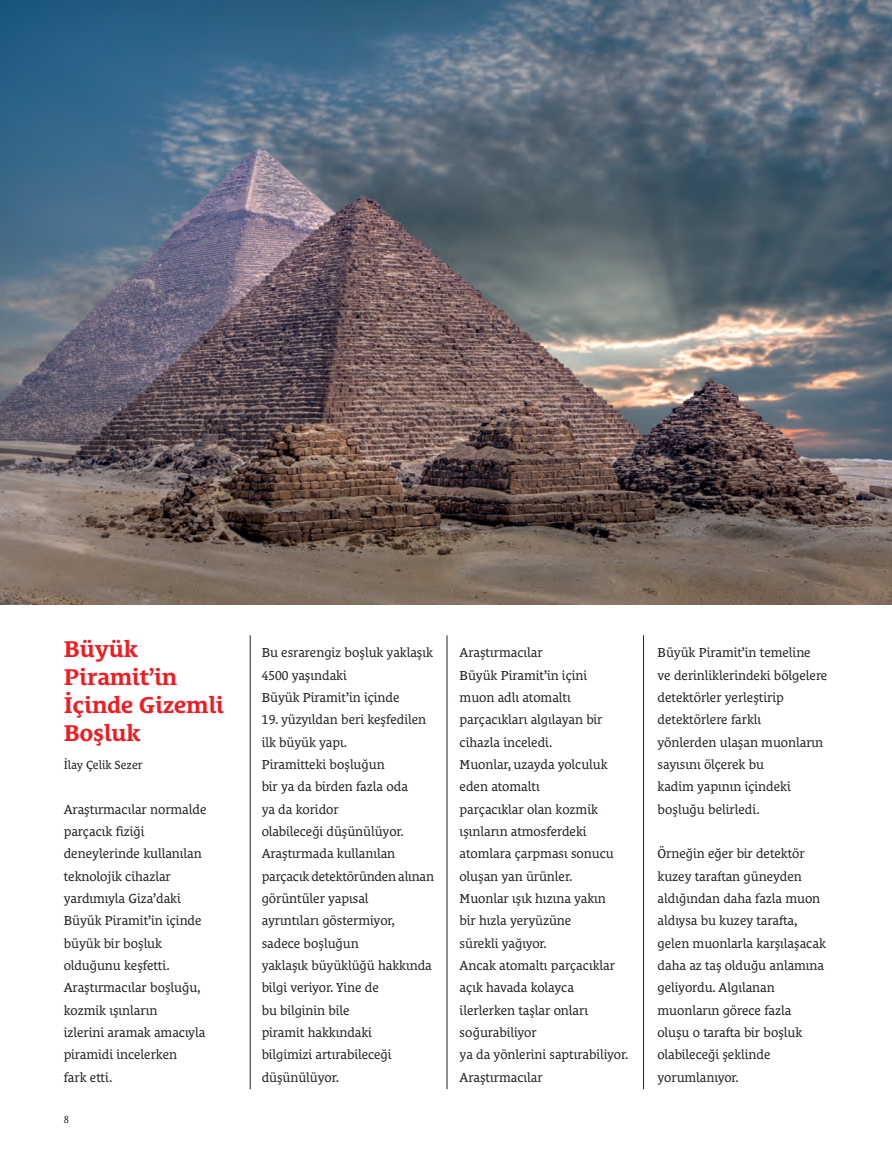
<style>
.page{position:relative;width:892px;height:1171px;background:#fff}
.page>*{position:absolute;margin:0;border:0;box-sizing:border-box;transform-origin:0 0}
.t1{font:700 23.25px/27.9px "Le Monde Courrier Pro";letter-spacing:-.005em;color:#ee1d23}
.t2{font:13.2px/22.4px "Le Monde Courrier Pro";letter-spacing:-.005em;color:#231f20}
.t3{font:12px "Le Monde Courrier Pro";letter-spacing:-.005em;color:#231f20}
.t4{font:10.35px "Le Monde Courrier Pro";color:#231f20}
</style>
<div class="page">
<hr style="left:446px;top:635px;width:1px;height:453px;background:#231f20">
<hr style="left:250px;top:635px;width:1px;height:453px;background:#231f20">
<hr style="left:643px;top:635px;width:1px;height:453px;background:#231f20">
<img style="left:0;top:0;width:891px;height:604px">
<h1 class="t1" style="left:64px;top:632px;width:161px">Büyük<br>Piramit’in<br>İçinde Gizemli<br>Boşluk</h1>
<p class="t3" style="left:64px;top:755px;width:80px">İlay Çelik Sezer</p>
<p class="t2" style="left:64px;top:796px;width:144px">Araştırmacılar normalde parçacık fiziği deneylerinde kullanılan teknolojik cihazlar yardımıyla Giza’daki<br>Büyük Piramit’in içinde büyük bir boşluk olduğunu keşfetti.<br>Araştırmacılar boşluğu, kozmik ışınların<br>izlerini aramak amacıyla piramidi incelerken<br>fark etti.</p>
<p class="t4" style="left:64px;top:1110px;width:7px">8</p>
<p class="t2" style="left:261px;top:640px;width:173px">Bu esrarengiz boşluk yaklaşık<br>4500 yaşındaki<br>Büyük Piramit’in içinde</p>
<p class="t2" style="left:261px;top:706px;width:174px">19. yüzyıldan beri keşfedilen ilk büyük yapı.<br>Piramitteki boşluğun<br>bir ya da birden fazla oda<br>ya da koridor<br>olabileceği düşünülüyor.<br>Araştırmada kullanılan parçacık detektöründen alınan görüntüler yapısal<br>ayrıntıları göstermiyor, sadece boşluğun<br>yaklaşık büyüklüğü hakkında bilgi veriyor. Yine de<br>bu bilginin bile<br>piramit hakkındaki<br>bilgimizi artırabileceği düşünülüyor.</p>
<p class="t2" style="left:459px;top:640px;width:170px">Araştırmacılar<br>Büyük Piramit’in içini<br>muon adlı atomaltı parçacıkları algılayan bir cihazla inceledi.<br>Muonlar, uzayda yolculuk eden atomaltı<br>parçacıklar olan kozmik ışınların atmosferdeki atomlara çarpması sonucu oluşan yan ürünler.<br>Muonlar ışık hızına yakın<br>bir hızla yeryüzüne<br>sürekli yağıyor.<br>Ancak atomaltı parçacıklar açık havada kolayca ilerlerken taşlar onları soğurabiliyor<br>ya da yönlerini saptırabiliyor.<br>Araştırmacılar</p>
<p class="t2" style="left:657px;top:640px;width:171px">Büyük Piramit’in temeline<br>ve derinliklerindeki bölgelere detektörler yerleştirip detektörlere farklı<br>yönlerden ulaşan muonların sayısını ölçerek bu<br>kadim yapının içindeki boşluğu belirledi.</p>
<p class="t2" style="left:657px;top:840px;width:170px">Örneğin eğer bir detektör kuzey taraftan güneyden aldığından daha fazla muon aldıysa bu kuzey tarafta, gelen muonlarla karşılaşacak daha az taş olduğu anlamına geliyordu. Algılanan muonların görece fazla oluşu o tarafta bir boşluk olabileceği şeklinde yorumlanıyor.</p>
</div>
